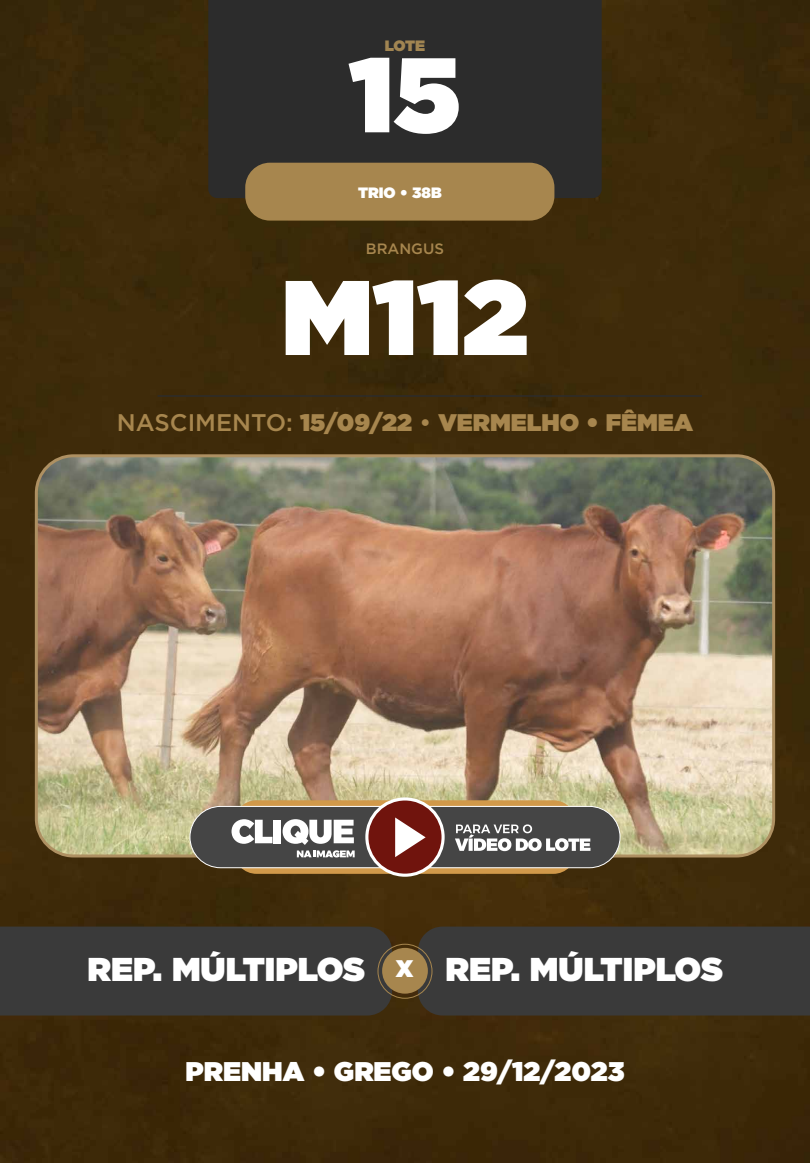
<style>
.page{position:relative;width:810px;height:1163px;background:#fff}
.page>*{position:absolute;margin:0;border:0;box-sizing:border-box;transform-origin:0 0}
.t1{font:900 105.75px "Gotham";color:#fff}
.t2{font:900 33px "Gotham";color:#fff}
.t3{font:900 27px "Gotham";color:#fff}
.t4{font:900 24px "Gotham";color:#a7864e}
.t5{font:900 15px "Gotham";color:#fff}
.t6{font:500 15px "Gotham";color:#a7864e}
.t7{font:900 15px "Gotham";color:#a18552}
.s1{font-weight:500}
.s2{font-size:24px}
</style>
<div class="page">
<div style="left:0;top:0;width:810px;height:1162px;background:#3f2b0a"></div>
<img style="left:36px;top:456px;width:738px;height:400px">
<div style="left:35px;top:454px;width:740px;height:403px;border:3px solid #ae9062;border-radius:37px"></div>
<div style="left:208px;top:0;width:394px;height:198px;background:#2c2c2c"></div>
<div style="left:245px;top:163px;width:309px;height:58px;background:#a7864e;border-radius:25px"></div>
<hr style="left:158px;top:395px;width:544px;height:2px;background:#2c2c2c">
<div style="left:418px;top:926px;width:392px;height:89px;background:#3a3a3a"></div>
<div style="left:0;top:926px;width:392px;height:89px;background:#3a3a3a"></div>
<div style="left:382px;top:947px;width:46px;height:46px;background:#a7864e;border-radius:50%"></div>
<div style="left:378px;top:943px;width:54px;height:55px;border:1px solid #a7864e;border-radius:50%"></div>
<svg style="left:234px;top:800px;width:342px;height:73px;background:#d29e54"></svg>
<div style="left:190px;top:806px;width:430px;height:61px;background:#454545;border-radius:31px"></div>
<div style="left:190px;top:806px;width:430px;height:62px;border:1px solid #fff;border-radius:31px"></div>
<div style="left:367px;top:799px;width:76px;height:76px;background:#70140d;border-radius:50%"></div>
<svg style="left:395px;top:817px;width:31px;height:40px"></svg>
<div style="left:365px;top:797px;width:80px;height:79px;border:3px solid #fff;border-radius:50%"></div>
<svg style="left:232px;top:819px;width:40px;height:24px"></svg>
<div style="left:274px;top:819px;width:7px;height:24px;background:#fff"></div>
<svg style="left:283px;top:819px;width:72px;height:38px"></svg>
<svg style="left:455px;top:824px;width:135px;height:27px"></svg>
<p class="t7" style="left:385px;top:35px;width:42px">LOTE</p>
<h1 class="t1" style="left:349px;top:19px;width:113px">15</h1>
<p class="t5" style="left:358px;top:181px;width:85px">TRIO • 38B</p>
<p class="t6" style="left:366px;top:239px;width:80px">BRANGUS</p>
<h1 class="t1" style="left:281px;top:242px;width:249px">M112</h1>
<p class="t4" style="left:117px;top:405px;width:578px"><span class="s1">NASCIMENTO:</span> 15/09/22 <span class="s1">•</span> VERMELHO • FÊMEA</p>
<h2 class="t2" style="left:88px;top:945px;width:637px">REP. MÚLTIPLOS <span class="s2">X</span> REP. MÚLTIPLOS</h2>
<p class="t3" style="left:185px;top:1051px;width:441px">PRENHA • GREGO • 29/12/2023</p>
</div>
